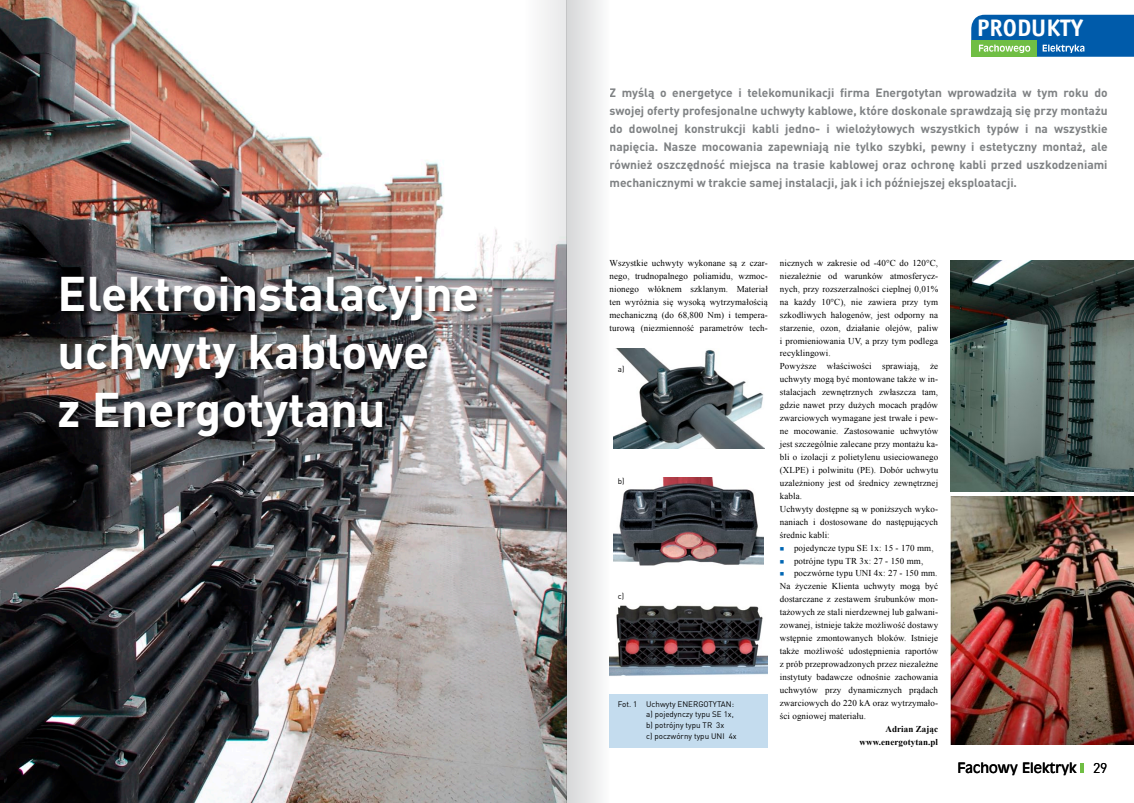
<style>
.page{position:relative;width:1134px;height:803px;background:#fff}
.page>*{position:absolute;margin:0;border:0;box-sizing:border-box;transform-origin:0 0}
.Tytuł_artykułu_FE{font:700 48px/57.6px "DIN Pl";color:#fff}
.t1{font:700 24px "Officina San PL";color:#fff}
.t2{font:14px "Incised 901 EU Normal";color:#000}
.Lead_FE{font:700 12px/18px "DIN Pl";color:#7f8284;text-align:justify}
.Tekst_FE{font:9px/12.9px "Times New Roman";letter-spacing:.01em;color:#000;text-align:justify}
.Tekst_FE-2{font:700 9px "Times New Roman";letter-spacing:.01em;color:#000}
.Opis_rysunku_FE{font:8px "DIN Pl";color:#000}
.s1{font-family:"DIN Pl"}
</style>
<div class="page">
<hr style="left:1080px;top:762px;width:4px;height:10px;background:#70be44">
<svg style="left:971px;top:15px;width:163px;height:42px;background:#1d71a0"></svg>
<img style="left:613px;top:348px;width:151px;height:100px">
<img style="left:613px;top:477px;width:151px;height:89px">
<img style="left:609px;top:605px;width:159px;height:70px">
<div style="left:609px;top:693px;width:159px;height:54px;background:#c4dcee"></div>
<img style="left:0;top:0;width:524px;height:802px">
<img style="left:950px;top:496px;width:184px;height:248px">
<div style="left:59px;top:276px;width:424px;height:166px;background:#000;opacity:.61"></div>
<img style="left:950px;top:260px;width:184px;height:231px">
<img style="left:524px;top:0;width:43px;height:802px">
<div style="left:567px;top:0;width:42px;height:802px;background:linear-gradient(to right,#d6d7d8,#fafbfb)"></div>
<p class="Tytuł_artykułu_FE" style="left:58px;top:263px;width:423px">Elektroinstalacyjne uchwyty kablowe<br>z Energotytanu</p>
<h2 class="t1" style="left:977px;top:13px;width:108px">PRODUKTY</h2>
<p class="Lead_FE" style="left:609px;top:83px;width:500px">Z myślą o energetyce i telekomunikacji firma Energotytan wprowadziła w tym roku do swojej oferty profesjonalne uchwyty kablowe, które doskonale sprawdzają się przy montażu do dowolnej konstrukcji kabli jedno- i wielożyłowych wszystkich typów i na wszystkie napięcia. Nasze mocowania zapewniają nie tylko szybki, pewny i estetyczny montaż, ale również oszczędność miejsca na trasie kablowej oraz ochronę kabli przed uszkodzeniami mechanicznymi w trakcie samej instalacji, jak i ich późniejszej eksploatacji.</p>
<p class="Tekst_FE" style="left:609px;top:256px;width:160px">Wszystkie uchwyty wykonane są z czar&shy;nego, trudnopalnego poliamidu, wzmoc&shy;nionego włóknem szklanym. Materiał ten wyróżnia się wysoką wytrzymałością mechaniczną (do 68,800 Nm) i tempera&shy;turową (niezmienność parametrów tech-</p>
<p class="Tekst_FE" style="left:780px;top:256px;width:160px">nicznych w zakresie od -40°C do 120°C, niezależnie od warunków atmosferycz&shy;nych, przy rozszerzalności cieplnej 0,01% na każdy 10°C), nie zawiera przy tym szkodliwych halogenów, jest odporny na starzenie, ozon, działanie olejów, paliw i promieniowania UV, a przy tym podlega recyklingowi.</p>
<p class="Tekst_FE" style="left:780px;top:359px;width:160px">Powyższe właściwości sprawiają, że uchwyty mogą być montowane także w in&shy;stalacjach zewnętrznych zwłaszcza tam, gdzie nawet przy dużych mocach prądów zwarciowych wymagane jest trwałe i pew&shy;ne mocowanie. Zastosowanie uchwytów jest szczególnie zalecane przy montażu ka&shy;bli o izolacji z polietylenu usieciowanego (XLPE) i polwinitu (PE). Dobór uchwytu uzależniony jest od średnicy zewnętrznej kabla.</p>
<p class="Tekst_FE" style="left:780px;top:502px;width:160px">Uchwyty dostępne są w poniższych wyko&shy;naniach i dostosowane do następujących średnic kabli:</p>
<p class="Tekst_FE" style="left:794px;top:540px;width:141px">pojedyncze typu SE 1x: 15 - 170 mm,</p>
<p class="Tekst_FE" style="left:794px;top:553px;width:131px">potrójne typu TR 3x: 27 - 150 mm,</p>
<p class="Tekst_FE" style="left:794px;top:566px;width:145px">poczwórne typu UNI 4x: 27 - 150 mm.</p>
<p class="Tekst_FE" style="left:780px;top:579px;width:160px">Na życzenie Klienta uchwyty mogą być dostarczane z zestawem śrubunków mon&shy;tażowych ze stali nierdzewnej lub galwani&shy;zowanej, istnieje także możliwość dostawy wstępnie zmontowanych bloków. Istnieje także możliwość udostępnienia raportów z prób przeprowadzonych przez niezależne instytuty badawcze odnośnie zachowania uchwytów przy dynamicznych prądach zwarciowych do 220 kA oraz wytrzymało&shy;ści ogniowej materiału.</p>
<p class="Tekst_FE-2" style="left:885px;top:722px;width:54px">Adrian Zając</p>
<p class="Tekst_FE-2" style="left:860px;top:735px;width:80px">www.energotytan.pl</p>
<p class="Opis_rysunku_FE" style="left:618px;top:364px;width:8px">a)</p>
<p class="Opis_rysunku_FE" style="left:618px;top:476px;width:8px">b)</p>
<p class="Opis_rysunku_FE" style="left:618px;top:591px;width:8px">c)</p>
<p class="Opis_rysunku_FE" style="left:618px;top:698px;width:118px">Fot. 1 Uchwyty ENERGOTYTAN:</p>
<p class="Opis_rysunku_FE" style="left:646px;top:709px;width:89px">a) pojedynczy typu SE 1x,</p>
<p class="Opis_rysunku_FE" style="left:646px;top:720px;width:80px">b) potrójny typu TR 3x</p>
<p class="Opis_rysunku_FE" style="left:646px;top:730px;width:92px">c) poczwórny typu UNI 4x</p>
<p class="t2" style="left:957px;top:758px;width:152px">Fachowy Elektryk <span class="s1">29</span></p>
</div>
